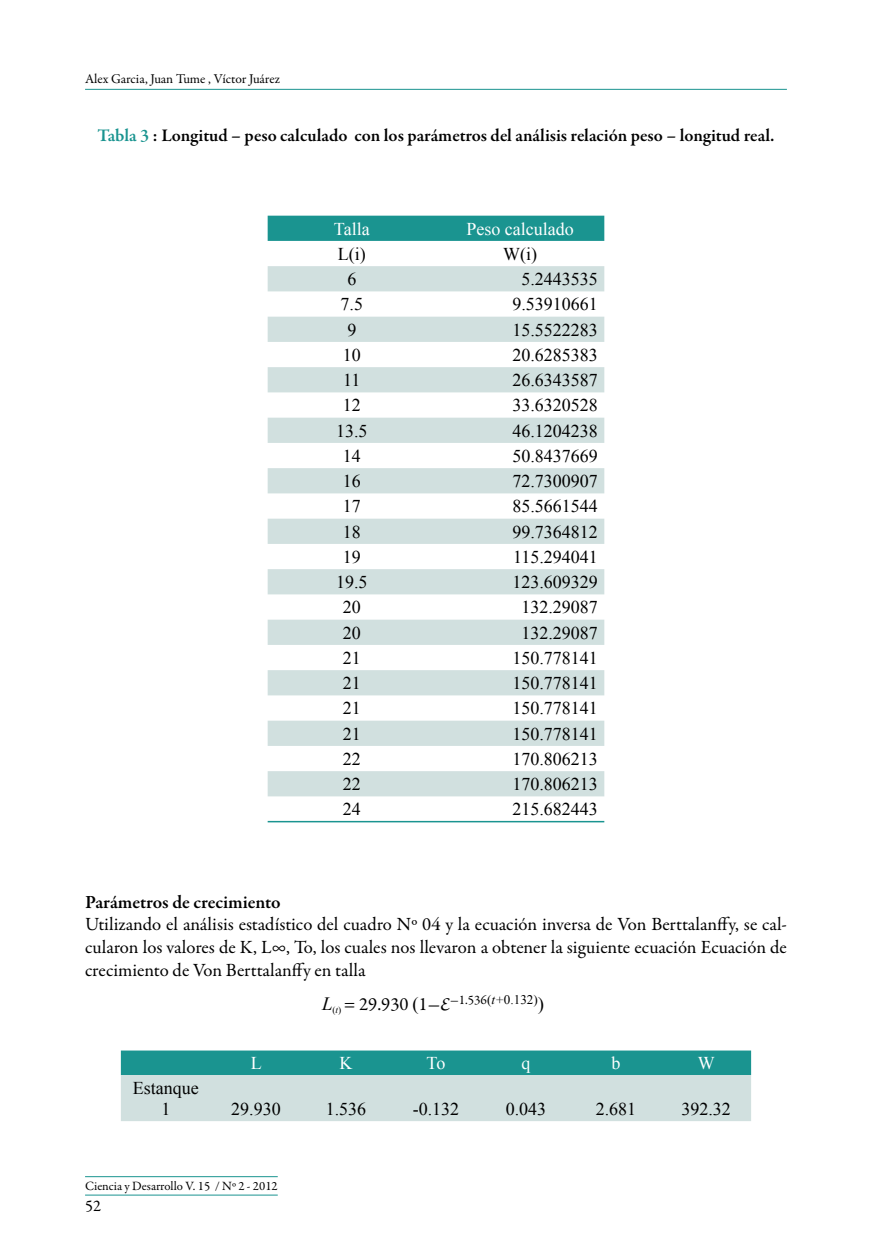
<style>
.page{position:relative;width:872px;height:1255px;background:#fff}
.page>*{position:absolute;margin:0;border:0;box-sizing:border-box;transform-origin:0 0}
.t1{font:18.75px/22.8px "Garamond Premr Pro";color:#000;text-align:justify}
.t2{font:600 18.75px "Garamond Premr Pro";letter-spacing:-.005em;color:#000}
.t3{font:18px/21.6px "Times New Roman";color:#000;text-align:center}
.t4{font:600 18px "Garamond Premr Pro";color:#000}
.t5{font:18px "Times New Roman";color:#fff}
.t6{font:16.5px "Garamond Premr Pro";color:#000}
.t7{font:13.5px "Garamond Premr Pro";letter-spacing:-.005em;color:#000}
.t8{font:12.75px "Garamond Premr Pro";color:#000}
.s1{color:#1a9490}
.s2{font-family:"Times New Roman";font-style:italic}
.s3{font-family:"Times New Roman"}
.s4{font-family:"Arno Pro";font-style:italic}
</style>
<div class="page">
<hr style="left:85px;top:89px;width:702px;height:1px;background:#1a9490">
<hr style="left:85px;top:1194px;width:193px;height:1px;background:#1a9490">
<hr style="left:85px;top:1176px;width:193px;height:1px;background:#1a9490">
<div style="left:268px;top:216px;width:336px;height:25px;background:#1a9490"></div>
<svg style="left:268px;top:266px;width:336px;height:530px;fill:#d4e2e1"></svg>
<hr style="left:268px;top:820px;width:168px;height:2px;background:#1a9490">
<hr style="left:436px;top:820px;width:168px;height:2px;background:#1a9490">
<svg style="left:121px;top:1050px;width:630px;height:71px;background:#92c6c4"></svg>
<p class="t7" style="left:85px;top:71px;width:196px">Alex Garcia, Juan Tume , Víctor Juárez</p>
<p class="t4" style="left:98px;top:125px;width:678px"><span class="s1">Tabla 3</span> : Longitud – peso calculado con los parámetros del análisis relación peso – longitud real.</p>
<p class="t5" style="left:334px;top:216px;width:37px">Talla</p>
<p class="t5" style="left:466px;top:216px;width:109px">Peso calculado</p>
<p class="t3" style="left:338px;top:243px;width:29px">L(i)</p>
<p class="t3" style="left:503px;top:243px;width:35px">W(i)</p>
<p class="t3" style="left:347px;top:268px;width:10px">6</p>
<p class="t3" style="left:521px;top:268px;width:78px">5.2443535</p>
<p class="t3" style="left:340px;top:293px;width:24px">7.5</p>
<p class="t3" style="left:512px;top:293px;width:87px">9.53910661</p>
<p class="t3" style="left:347px;top:318px;width:10px">9</p>
<p class="t3" style="left:512px;top:318px;width:87px">15.5522283</p>
<p class="t3" style="left:343px;top:343px;width:19px">10</p>
<p class="t3" style="left:512px;top:343px;width:87px">20.6285383</p>
<p class="t3" style="left:343px;top:369px;width:19px">11</p>
<p class="t3" style="left:512px;top:369px;width:87px">26.6343587</p>
<p class="t3" style="left:343px;top:394px;width:19px">12</p>
<p class="t3" style="left:512px;top:394px;width:87px">33.6320528</p>
<p class="t3" style="left:336px;top:419px;width:33px">13.5</p>
<p class="t3" style="left:512px;top:419px;width:87px">46.1204238</p>
<p class="t3" style="left:343px;top:444px;width:19px">14</p>
<p class="t3" style="left:512px;top:444px;width:87px">50.8437669</p>
<p class="t3" style="left:343px;top:470px;width:19px">16</p>
<p class="t3" style="left:512px;top:470px;width:87px">72.7300907</p>
<p class="t3" style="left:343px;top:495px;width:19px">17</p>
<p class="t3" style="left:512px;top:495px;width:87px">85.5661544</p>
<p class="t3" style="left:343px;top:520px;width:19px">18</p>
<p class="t3" style="left:512px;top:520px;width:87px">99.7364812</p>
<p class="t3" style="left:343px;top:545px;width:19px">19</p>
<p class="t3" style="left:513px;top:545px;width:86px">115.294041</p>
<p class="t3" style="left:336px;top:571px;width:33px">19.5</p>
<p class="t3" style="left:512px;top:571px;width:87px">123.609329</p>
<p class="t3" style="left:343px;top:596px;width:19px">20</p>
<p class="t3" style="left:521px;top:596px;width:78px">132.29087</p>
<p class="t3" style="left:343px;top:621px;width:19px">20</p>
<p class="t3" style="left:521px;top:621px;width:78px">132.29087</p>
<p class="t3" style="left:343px;top:646px;width:19px">21</p>
<p class="t3" style="left:512px;top:646px;width:87px">150.778141</p>
<p class="t3" style="left:343px;top:672px;width:19px">21</p>
<p class="t3" style="left:512px;top:672px;width:87px">150.778141</p>
<p class="t3" style="left:343px;top:697px;width:19px">21</p>
<p class="t3" style="left:512px;top:697px;width:87px">150.778141</p>
<p class="t3" style="left:343px;top:722px;width:19px">21</p>
<p class="t3" style="left:512px;top:722px;width:87px">150.778141</p>
<p class="t3" style="left:343px;top:747px;width:19px">22</p>
<p class="t3" style="left:512px;top:747px;width:87px">170.806213</p>
<p class="t3" style="left:343px;top:773px;width:19px">22</p>
<p class="t3" style="left:512px;top:773px;width:87px">170.806213</p>
<p class="t3" style="left:343px;top:798px;width:19px">24</p>
<p class="t3" style="left:512px;top:798px;width:87px">215.682443</p>
<p class="t2" style="left:85px;top:890px;width:197px">Parámetros de crecimiento</p>
<p class="t1" style="left:85px;top:913px;width:703px">Utilizando el análisis estadístico del cuadro Nº 04 y la ecuación inversa de Von Berttalanffy, se cal&shy;cularon los valores de K, L∞, To, los cuales nos llevaron a obtener la siguiente ecuación Ecuación de crecimiento de Von Berttalanffy en talla</p>
<p class="t1" style="left:322px;top:993px;width:223px"><span class="s2">L</span><sub>(</sub><sub>t</sub><sub>)</sub> = 29.930 <span class="s3">(</span>1-<span class="s4">E</span><sup>-1.536</sup><sup>(</sup><sup>t+</sup><sup>0.132)</sup><span class="s3">)</span></p>
<p class="t3" style="left:133px;top:1076px;width:67px">Estanque<br>1</p>
<p class="t5" style="left:251px;top:1050px;width:12px">L</p>
<p class="t5" style="left:339px;top:1050px;width:14px">K</p>
<p class="t5" style="left:426px;top:1050px;width:20px">To</p>
<p class="t5" style="left:521px;top:1050px;width:10px">q</p>
<p class="t5" style="left:611px;top:1050px;width:10px">b</p>
<p class="t5" style="left:698px;top:1050px;width:18px">W</p>
<p class="t3" style="left:231px;top:1097px;width:51px">29.930</p>
<p class="t3" style="left:326px;top:1097px;width:42px">1.536</p>
<p class="t3" style="left:413px;top:1097px;width:48px">-0.132</p>
<p class="t3" style="left:506px;top:1097px;width:42px">0.043</p>
<p class="t3" style="left:596px;top:1097px;width:42px">2.681</p>
<p class="t3" style="left:681px;top:1097px;width:51px">392.32</p>
<p class="t8" style="left:85px;top:1177px;width:194px">Ciencia y Desarrollo v. 15 / Nº 2 - 2012</p>
<p class="t6" style="left:85px;top:1196px;width:18px">52</p>
</div>
